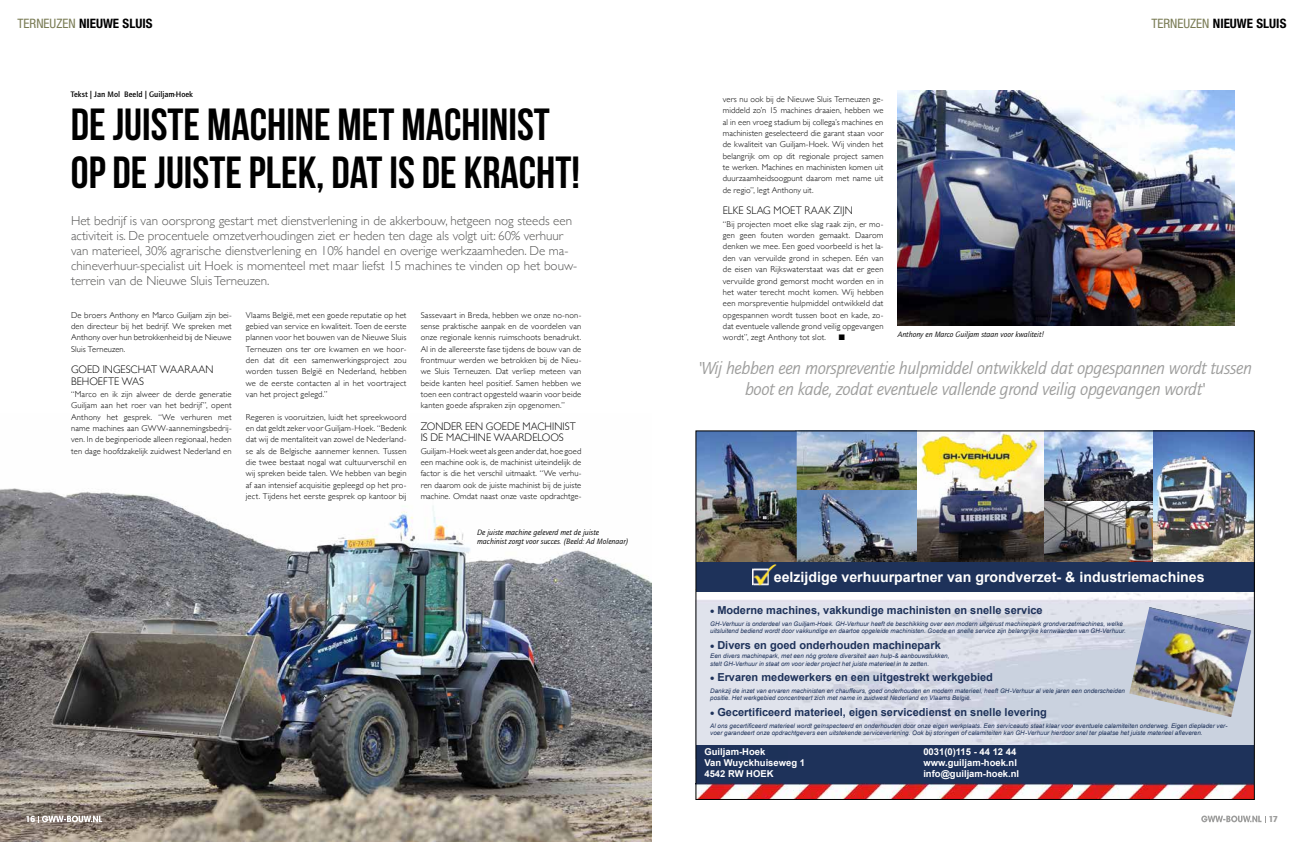
<style>
.page{position:relative;width:1304px;height:842px;background:#fff}
.page>*{position:absolute;margin:0;border:0;box-sizing:border-box;transform-origin:0 0}
.t1{font:700 45px/48px "Bebas Neue";color:#000}
.t2{font:italic 18px/21.6px "Quay Sans ITC Std";letter-spacing:-.02em;color:#9d9d9c;text-align:center}
.t3{font:700 14.2px "Arial";color:#fff}
.t4{font:300 13px/15px "Gill Sans";color:#575756}
.t5{font:700 condensed 13px "Helvetica Neue LT Std";color:#000}
.t6{font:700 11px "Arial";color:#1e325a}
.t7{font:300 11px/11.3px "Gill Sans";color:#000;scale:.95 1}
.t8{font:700 9.4px "Arial";color:#fff}
.t9{font:900 9px "Quay Sans ITC Std";color:#fff}
.t10{font:900 9px "Quay Sans ITC Std";color:#9d9d9c}
.t11{font:300 8.5px/11.3px "Gill Sans";letter-spacing:.015em;color:#000;text-align:justify}
.t12{font:500 8.2px "Quay Sans ITC Std";color:#000}
.t13{font:italic 8px/9.6px "Quay Sans ITC Std";color:#000}
.t14{font:8px "Zapf Dingbats ITC";color:#000}
.t15{font:italic 6.3px/7.2px "Arial";color:#1e325a}
.s1{font-weight:400;color:#797b54}
</style>
<div class="page">
<img style="left:0;top:488px;width:652px;height:354px">
<svg style="left:38px;top:815px;width:64px;height:7px"></svg>
<div style="left:696px;top:745px;width:558px;height:39px;background:#1e325a"></div>
<img style="left:698px;top:784px;width:376px;height:14px">
<img style="left:1074px;top:784px;width:179px;height:14px">
<img style="left:916px;top:482px;width:128px;height:80px">
<img style="left:916px;top:433px;width:128px;height:49px">
<img style="left:1044px;top:433px;width:110px;height:68px">
<img style="left:797px;top:433px;width:119px;height:58px">
<img style="left:797px;top:491px;width:119px;height:71px">
<img style="left:1044px;top:501px;width:110px;height:61px">
<img style="left:1154px;top:433px;width:99px;height:129px">
<img style="left:698px;top:433px;width:99px;height:129px">
<div style="left:696px;top:562px;width:558px;height:30px;background:#1e325a"></div>
<svg style="left:752px;top:569px;width:2px;height:16px"></svg>
<img style="left:754px;top:564px;width:22px;height:8px">
<img style="left:754px;top:569px;width:15px;height:16px">
<img style="left:1129px;top:607px;width:122px;height:110px">
<svg style="left:1201px;top:815px;width:65px;height:7px"></svg>
<img style="left:898px;top:91px;width:337px;height:234px">
<h3 class="t5" style="left:18px;top:15px;width:136px"><span class="s1">TERNEUZEN</span> NIEUWE SLUIS</h3>
<h3 class="t5" style="left:1151px;top:15px;width:136px"><span class="s1">TERNEUZEN</span> NIEUWE SLUIS</h3>
<p class="t12" style="left:71px;top:89px;width:124px">Tekst | Jan Mol Beeld | Guiljam-Hoek</p>
<h1 class="t1" style="left:71px;top:100px;width:511px">DE JUISTE MACHINE MET MACHINIST<br>OP DE JUISTE PLEK, DAT IS DE KRACHT!</h1>
<p class="t4" style="left:71px;top:213px;width:508px">Het bedrijf is van oorsprong gestart met dienstverlening in de akkerbouw, hetgeen nog steeds een activiteit is. De procentuele omzetverhoudingen ziet er heden ten dage als volgt uit: 60% verhuur van materieel, 30% agrarische dienstverlening en 10% handel en overige werkzaamheden. De ma&shy;chineverhuur-specialist uit Hoek is momenteel met maar liefst 15 machines te vinden op het bouw&shy;terrein van de Nieuwe Sluis Terneuzen.</p>
<p class="t11" style="left:71px;top:309px;width:162px">De broers Anthony en Marco Guiljam zijn bei&shy;den directeur bij het bedrijf. We spreken met Anthony over hun betrokkenheid bij de Nieuwe Sluis Terneuzen.</p>
<p class="t7" style="left:71px;top:363px;width:152px">GOED INGESCHAT WAARAAN<br>BEHOEFTE WAS</p>
<p class="t11" style="left:71px;top:388px;width:162px">“Marco en ik zijn alweer de derde generatie Guiljam aan het roer van het bedrijf”, opent Anthony het gesprek. “We verhuren met name machines aan GWW-aannemingsbedrij&shy;ven. In de beginperiode alleen regionaal, heden ten dage hoofdzakelijk zuidwest Nederland en</p>
<p class="t11" style="left:246px;top:309px;width:162px">Vlaams België, met een goede reputatie op het gebied van service en kwaliteit. Toen de eerste plannen voor het bouwen van de Nieuwe Sluis Terneuzen ons ter ore kwamen en we hoor&shy;den dat dit een samenwerkingsproject zou worden tussen België en Nederland, hebben we de eerste contacten al in het voortraject van het project gelegd.”</p>
<p class="t11" style="left:246px;top:411px;width:162px">Regeren is vooruitzien, luidt het spreekwoord en dat geldt zeker voor Guiljam-Hoek. “Bedenk dat wij de mentaliteit van zowel de Nederland&shy;se als de Belgische aannemer kennen. Tussen die twee bestaat nogal wat cultuurverschil en wij spreken beide talen. We hebben van begin af aan intensief acquisitie gepleegd op het pro&shy;ject. Tijdens het eerste gesprek op kantoor bij</p>
<p class="t11" style="left:421px;top:309px;width:162px">Sassevaart in Breda, hebben we onze no-non&shy;sense praktische aanpak en de voordelen van onze regionale kennis ruimschoots benadrukt.<br>Al in de allereerste fase tijdens de bouw van de frontmuur werden we betrokken bij de Nieu&shy;we Sluis Terneuzen. Dat verliep meteen van beide kanten heel positief. Samen hebben we toen een contract opgesteld waarin voor beide kanten goede afspraken zijn opgenomen.”</p>
<p class="t7" style="left:421px;top:420px;width:165px">ZONDER EEN GOEDE MACHINIST<br>IS DE MACHINE WAARDELOOS</p>
<p class="t11" style="left:421px;top:445px;width:162px">Guiljam-Hoek weet als geen ander dat, hoe goed een machine ook is, de machinist uiteindelijk de factor is die het verschil uitmaakt. “We verhu&shy;ren daarom ook de juiste machinist bij de juiste machine. Omdat naast onze vaste opdrachtge-</p>
<p class="t13" style="left:477px;top:527px;width:153px">De juiste machine geleverd met de juiste machinist zorgt voor succes. (Beeld: Ad Molenaar)</p>
<p class="t11" style="left:723px;top:93px;width:162px">vers nu ook bij de Nieuwe Sluis Terneuzen ge&shy;middeld zo’n 15 machines draaien, hebben we al in een vroeg stadium bij collega’s machines en machinisten geselecteerd die garant staan voor de kwaliteit van Guiljam-Hoek. Wij vinden het belangrijk om op dit regionale project samen te werken. Machines en machinisten komen uit duurzaamheidsoogpunt daarom met name uit de regio”, legt Anthony uit.</p>
<p class="t7" style="left:723px;top:205px;width:138px">ELKE SLAG MOET RAAK ZIJN</p>
<p class="t11" style="left:723px;top:218px;width:162px">“Bij projecten moet elke slag raak zijn, er mo&shy;gen geen fouten worden gemaakt. Daarom denken we mee. Een goed voorbeeld is het la&shy;den van vervuilde grond in schepen. Eén van de eisen van Rijkswaterstaat was dat er geen vervuilde grond gemorst mocht worden en in het water terecht mocht komen. Wij hebben een morspreventie hulpmiddel ontwikkeld dat opgespannen wordt tussen boot en kade, zo&shy;dat eventuele vallende grond veilig opgevangen wordt”, zegt Anthony tot slot.</p>
<p class="t14" style="left:839px;top:334px;width:8px">■</p>
<p class="t13" style="left:898px;top:329px;width:148px">Anthony en Marco Guiljam staan voor kwaliteit!</p>
<h2 class="t2" style="left:698px;top:357px;width:555px">'Wij hebben een morspreventie hulpmiddel ontwikkeld dat opgespannen wordt tussen boot en kade, zodat eventuele vallende grond veilig opgevangen wordt'</h2>
<h3 class="t3" style="left:774px;top:567px;width:432px">eelzijdige verhuurpartner van grondverzet- &amp; industriemachines</h3>
<p class="t6" style="left:710px;top:602px;width:334px">• Moderne machines, vakkundige machinisten en snelle service</p>
<p class="t15" style="left:710px;top:620px;width:417px">GH-Verhuur is onderdeel van Guiljam-Hoek. GH-Verhuur heeft de beschikking over een modern uitgerust machinepark grondverzetmachines, welke uitsluitend bediend wordt door vakkundige en daartoe opgeleide machinisten. Goede en snelle service zijn belangrijke kernwaarden van GH-Verhuur.</p>
<p class="t6" style="left:710px;top:638px;width:232px">• Divers en goed onderhouden machinepark</p>
<p class="t15" style="left:710px;top:652px;width:241px;line-height:7.9px">Een divers machinepark, met een nóg grotere diversiteit aan hulp-&amp; aanbouwstukken, stelt GH-Verhuur in staat om voor ieder project het juiste materieel in te zetten.</p>
<p class="t6" style="left:710px;top:670px;width:284px">• Ervaren medewerkers en een uitgestrekt werkgebied</p>
<p class="t15" style="left:710px;top:687px;width:416px">Dankzij de inzet van ervaren machinisten en chauffeurs, goed onderhouden en modern materieel, heeft GH-Verhuur al vele jaren een onderscheiden positie. Het werkgebied concentreert zich met name in zuidwest Nederland en Vlaams België.</p>
<p class="t6" style="left:710px;top:705px;width:338px">• Gecertificeerd materieel, eigen servicedienst en snelle levering</p>
<p class="t15" style="left:710px;top:722px;width:519px">Al ons gecertificeerd materieel wordt geïnspecteerd en onderhouden door onze eigen werkplaats. Een serviceauto staat klaar voor eventuele calamiteiten onderweg. Eigen dieplader ver&shy;voer garandeert onze opdrachtgevers een uitstekende serviceverlening. Ook bij storingen of calamiteiten kan GH-Verhuur hierdoor snel ter plaatse het juiste materieel afleveren.</p>
<p class="t8" style="left:704px;top:746px;width:83px">Guiljam-Hoek B.V.</p>
<p class="t8" style="left:923px;top:746px;width:95px">0031(0)115 - 44 12 44</p>
<p class="t8" style="left:704px;top:757px;width:102px">Van Wuyckhuiseweg 1</p>
<p class="t8" style="left:923px;top:757px;width:95px">www.guiljam-hoek.nl</p>
<p class="t8" style="left:704px;top:768px;width:71px">4542 RW HOEK</p>
<p class="t8" style="left:923px;top:768px;width:97px">info@guiljam-hoek.nl</p>
<p class="t9" style="left:26px;top:814px;width:11px">16</p>
<p class="t10" style="left:1268px;top:814px;width:11px">17</p>
</div>
